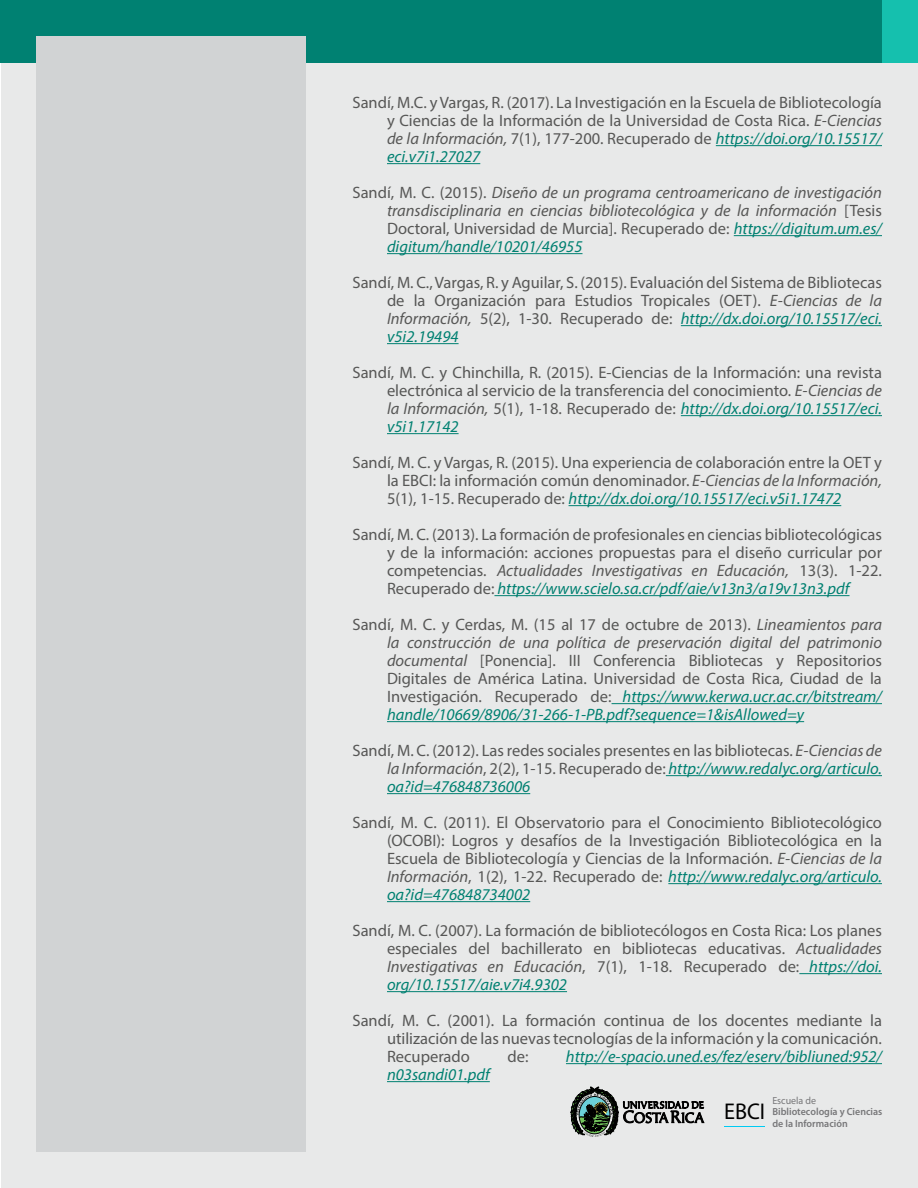
<style>
.page{position:relative;width:918px;height:1188px;background:#fff}
.page>*{position:absolute;margin:0;border:0;box-sizing:border-box;transform-origin:0 0}
.t1{font:22.8px "Myriad Pro";color:#000}
.t2{font:16.5px/18px "Myriad Pro";color:#575756;text-align:justify}
.t3{font:italic 16.5px/18px "Myriad Pro";color:#575756;text-align:justify}
.t4{font:italic 16.5px "Myriad Pro";color:#008071}
.t5{font:600 10.35px/11.4px "Myriad Pro";color:#777779}
.t6{font:10.35px "Myriad Pro";color:#777779}
.s1{font-style:italic}
.s2{font-style:italic;color:#008071}
.s3{font-style:normal}
.s4{color:#008071}
</style>
<div class="page">
<div style="left:1px;top:0;width:917px;height:1188px;background:#e8e9e9"></div>
<div style="left:0;top:0;width:918px;height:62px;background:#008172"></div>
<div style="left:882px;top:0;width:36px;height:62px;background:#15c0ae"></div>
<hr style="left:724px;top:1126px;width:41px;height:1px;background:#00cbf3">
<svg style="left:570px;top:1087px;width:135px;height:50px"></svg>
<div style="left:36px;top:36px;width:270px;height:1116px;background:#d1d3d4"></div>
<hr style="left:716px;top:145px;width:166px;height:1px;background:#008071">
<hr style="left:387px;top:163px;width:93px;height:1px;background:#008071">
<hr style="left:734px;top:235px;width:148px;height:1px;background:#008071">
<hr style="left:387px;top:253px;width:196px;height:1px;background:#008071">
<hr style="left:681px;top:325px;width:201px;height:1px;background:#008071">
<hr style="left:387px;top:343px;width:72px;height:1px;background:#008071">
<hr style="left:681px;top:415px;width:201px;height:1px;background:#008071">
<hr style="left:387px;top:433px;width:72px;height:1px;background:#008071">
<hr style="left:569px;top:505px;width:272px;height:1px;background:#008071">
<hr style="left:494px;top:595px;width:356px;height:1px;background:#008071">
<hr style="left:612px;top:703px;width:270px;height:1px;background:#008071">
<hr style="left:387px;top:721px;width:417px;height:1px;background:#008071">
<hr style="left:666px;top:775px;width:216px;height:1px;background:#008071">
<hr style="left:387px;top:793px;width:143px;height:1px;background:#008071">
<hr style="left:668px;top:883px;width:214px;height:1px;background:#008071">
<hr style="left:387px;top:901px;width:143px;height:1px;background:#008071">
<hr style="left:799px;top:973px;width:83px;height:1px;background:#008071">
<hr style="left:387px;top:991px;width:180px;height:1px;background:#008071">
<hr style="left:566px;top:1063px;width:316px;height:1px;background:#008071">
<hr style="left:387px;top:1081px;width:103px;height:1px;background:#008071">
<p class="t2" style="left:387px;top:93px;width:497px;text-indent:-35px">Sandí, M.C. y Vargas, R. (2017). La Investigación en la Escuela de Bibliotecología y Ciencias de la Información de la Universidad de Costa Rica. <span class="s1">E-Ciencias de la Información,</span> 7(1), 177-200. Recuperado de <span class="s2">https://doi.org/10.15517/ eci.v7i1.27027</span></p>
<p class="t3" style="left:387px;top:183px;width:497px;text-indent:-35px"><span class="s3">Sandí, M. C. (2015).</span> Diseño de un programa centroamericano de investigación transdisciplinaria en ciencias bibliotecológica y de la información <span class="s3">[Tesis Doctoral, Universidad de Murcia]. Recuperado de:</span> <span class="s4">https://digitum.um.es/ digitum/handle/10201/46955</span></p>
<p class="t2" style="left:387px;top:273px;width:496px;text-indent:-35px">Sandí, M. C., Vargas, R. y Aguilar, S. (2015). Evaluación del Sistema de Bibliotecas de la Organización para Estudios Tropicales (OET). <span class="s1">E-Ciencias de la Información,</span> 5(2), 1-30. Recuperado de: <span class="s2">http://dx.doi.org/10.15517/eci. v5i2.19494</span></p>
<p class="t2" style="left:387px;top:363px;width:497px;text-indent:-35px">Sandí, M. C. y Chinchilla, R. (2015). E-Ciencias de la Información: una revista electrónica al servicio de la transferencia del conocimiento. <span class="s1">E-Ciencias de la Información,</span> 5(1), 1-18. Recuperado de: <span class="s2">http://dx.doi.org/10.15517/eci. v5i1.17142</span></p>
<p class="t2" style="left:387px;top:453px;width:497px;text-indent:-35px">Sandí, M. C. y Vargas, R. (2015). Una experiencia de colaboración entre la OET y la EBCI: la información común denominador. <span class="s1">E-Ciencias de la Información, </span>5(1), 1-15. Recuperado de: <span class="s2">http://dx.doi.org/10.15517/eci.v5i1.17472</span></p>
<p class="t2" style="left:387px;top:525px;width:497px;text-indent:-35px">Sandí, M. C. (2013). La formación de profesionales en ciencias bibliotecológicas y de la información: acciones propuestas para el diseño curricular por competencias. <span class="s1">Actualidades Investigativas en Educación,</span> 13(3). 1-22.<br>Recuperado de: <span class="s2">https://www.scielo.sa.cr/pdf/aie/v13n3/a19v13n3.pdf</span></p>
<p class="t2" style="left:387px;top:615px;width:497px;text-indent:-35px">Sandí, M. C. y Cerdas, M. (15 al 17 de octubre de 2013). <span class="s1">Lineamientos para la construcción de una política de preservación digital del patrimonio documental</span> [Ponencia]. III Conferencia Bibliotecas y Repositorios Digitales de América Latina. Universidad de Costa Rica, Ciudad de la Investigación. Recuperado de: <span class="s2">https://www.kerwa.ucr.ac.cr/bitstream/ handle/10669/8906/31-266-1-PB.pdf?sequence=1&amp;isAllowed=y</span></p>
<p class="t2" style="left:387px;top:741px;width:497px;text-indent:-35px">Sandí, M. C. (2012). Las redes sociales presentes en las bibliotecas. <span class="s1">E-Ciencias de la Información</span>, 2(2), 1-15. Recuperado de: <span class="s2">http://www.redalyc.org/articulo. oa?id=476848736006</span></p>
<p class="t2" style="left:387px;top:813px;width:497px;text-indent:-35px">Sandí, M. C. (2011). El Observatorio para el Conocimiento Bibliotecológico (OCOBI): Logros y desafíos de la Investigación Bibliotecológica en la Escuela de Bibliotecología y Ciencias de la Información. <span class="s1">E-Ciencias de la Información</span>, 1(2), 1-22. Recuperado de: <span class="s2">http://www.redalyc.org/articulo. oa?id=476848734002</span></p>
<p class="t2" style="left:387px;top:921px;width:497px;text-indent:-35px">Sandí, M. C. (2007). La formación de bibliotecólogos en Costa Rica: Los planes especiales del bachillerato en bibliotecas educativas. <span class="s1">Actualidades Investigativas en Educación</span>, 7(1), 1-18. Recuperado de: <span class="s2">https://doi. org/10.15517/aie.v7i4.9302</span></p>
<p class="t2" style="left:387px;top:1011px;width:497px;text-indent:-35px">Sandí, M. C. (2001). La formación continua de los docentes mediante la utilización de las nuevas tecnologías de la información y la comunicación.<br>Recuperado</p>
<p class="t2" style="left:507px;top:1047px;width:22px">de:</p>
<p class="t4" style="left:566px;top:1046px;width:318px">http://e-spacio.uned.es/fez/eserv/bibliuned:952/</p>
<p class="t4" style="left:387px;top:1064px;width:104px">n03sandi01.pdf</p>
<h1 class="t1" style="left:724px;top:1097px;width:43px">EBCI</h1>
<p class="t6" style="left:772px;top:1094px;width:45px">Escuela de</p>
<p class="t5" style="left:772px;top:1106px;width:111px">Bibliotecología y Ciencias de la Información</p>
</div>
